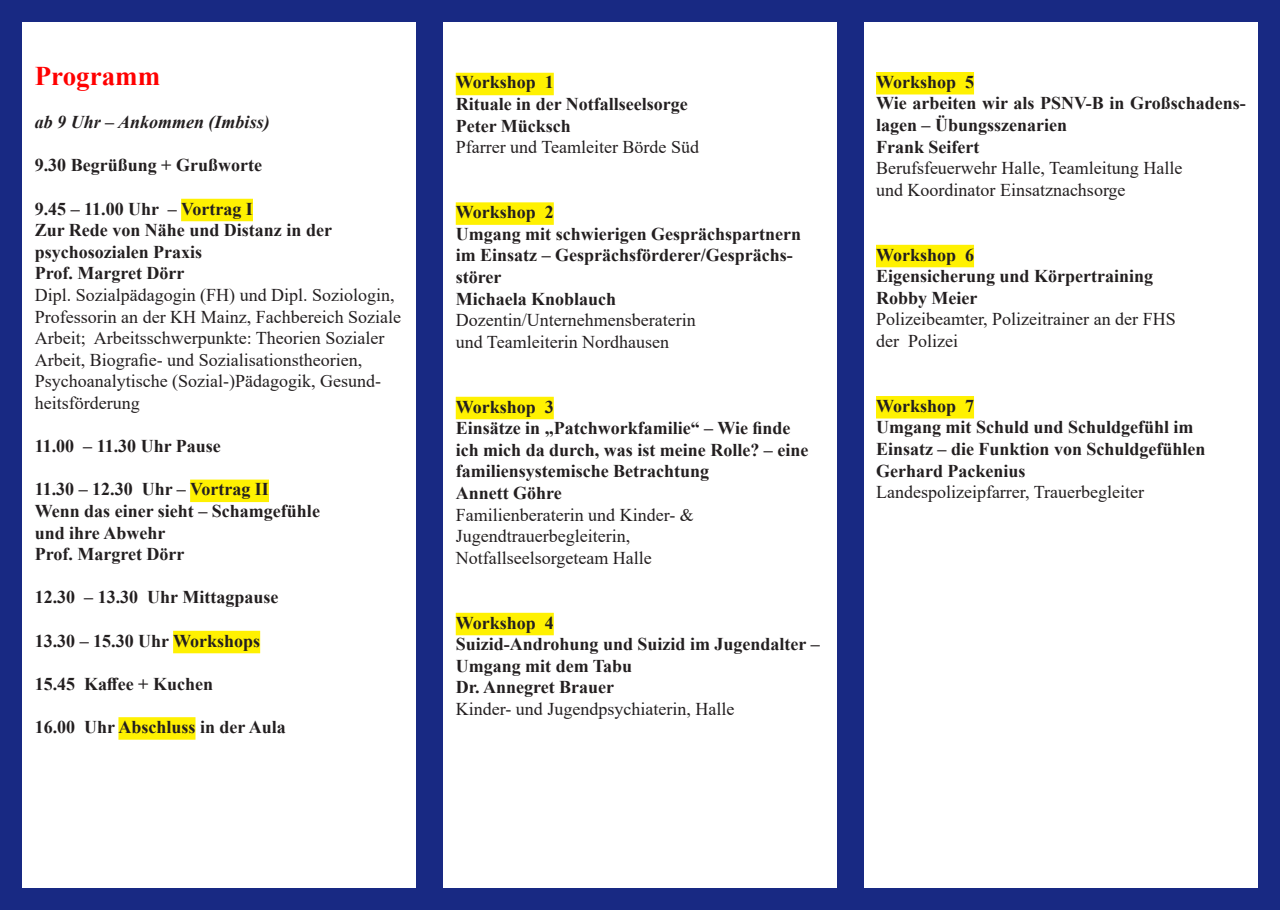
<style>
.page{position:relative;width:1280px;height:910px;background:#182983}
.page>*{position:absolute;margin:0;border:0;box-sizing:border-box;transform-origin:0 0}
.t1{font:700 27px "Times New Roman";color:#f00}
.t2{font:700 18px/21.6px "Times New Roman";color:#231f20}
.t3{font:18px/21.6px "Times New Roman";color:#231f20}
.t4{font:italic 700 18px "Times New Roman";color:#231f20}
</style>
<div class="page">
<div style="left:443px;top:22px;width:394px;height:866px;background:#fff"></div>
<div style="left:456px;top:73px;width:98px;height:22px;background:#fff101"></div>
<div style="left:456px;top:202px;width:98px;height:23px;background:#fff101"></div>
<div style="left:456px;top:397px;width:98px;height:22px;background:#fff101"></div>
<div style="left:456px;top:613px;width:98px;height:22px;background:#fff101"></div>
<div style="left:864px;top:22px;width:394px;height:866px;background:#fff"></div>
<div style="left:876px;top:72px;width:98px;height:22px;background:#fff101"></div>
<div style="left:876px;top:245px;width:98px;height:22px;background:#fff101"></div>
<div style="left:876px;top:396px;width:98px;height:22px;background:#fff101"></div>
<div style="left:22px;top:22px;width:394px;height:866px;background:#fff"></div>
<div style="left:181px;top:199px;width:72px;height:22px;background:#fff101"></div>
<div style="left:190px;top:480px;width:79px;height:22px;background:#fff101"></div>
<div style="left:173px;top:631px;width:87px;height:22px;background:#fff101"></div>
<div style="left:118px;top:717px;width:77px;height:23px;background:#fff101"></div>
<h1 class="t1" style="left:35px;top:56px;width:127px">Programm</h1>
<p class="t4" style="left:35px;top:110px;width:236px">ab 9 Uhr – Ankommen (Imbiss)</p>
<p class="t2" style="left:35px;top:154px;width:229px">9.30 Begrüßung + Grußworte</p>
<p class="t2" style="left:35px;top:197px;width:299px">9.45 – 11.00 Uhr – Vortrag I<br>Zur Rede von Nähe und Distanz in der psychosozialen Praxis<br>Prof. Margret Dörr</p>
<p class="t3" style="left:35px;top:283px;width:368px">Dipl. Sozialpädagogin (FH) und Dipl. Soziologin, Professorin an der KH Mainz, Fachbereich Soziale Arbeit; Arbeitsschwerpunkte: Theorien Sozialer Arbeit, Biografie- und Sozialisationstheorien, Psychoanalytische (Sozial-)Pädagogik, Gesund&shy;heitsförderung</p>
<p class="t2" style="left:35px;top:435px;width:188px">11.00 – 11.30 Uhr Pause</p>
<p class="t2" style="left:35px;top:478px;width:287px">11.30 – 12.30 Uhr – Vortrag II<br>Wenn das einer sieht – Schamgefühle und ihre Abwehr<br>Prof. Margret Dörr</p>
<p class="t2" style="left:35px;top:586px;width:245px">12.30 – 13.30 Uhr Mittagpause</p>
<p class="t2" style="left:35px;top:629px;width:227px">13.30 – 15.30 Uhr Workshops</p>
<p class="t2" style="left:35px;top:672px;width:180px">15.45 Kaffee + Kuchen</p>
<p class="t2" style="left:35px;top:716px;width:252px">16.00 Uhr Abschluss in der Aula</p>
<p class="t2" style="left:456px;top:71px;width:234px">Workshop 1<br>Rituale in der Notfallseelsorge<br>Peter Mücksch</p>
<p class="t3" style="left:456px;top:136px;width:245px">Pfarrer und Teamleiter Börde Süd</p>
<p class="t2" style="left:456px;top:201px;width:347px">Workshop 2<br>Umgang mit schwierigen Gesprächspartnern im Einsatz – Gesprächsförderer/Gesprächs&shy;störer<br>Michaela Knoblauch</p>
<p class="t3" style="left:456px;top:309px;width:241px">Dozentin/Unternehmensberaterin und Teamleiterin Nordhausen</p>
<p class="t2" style="left:456px;top:395px;width:354px">Workshop 3<br>Einsätze in „Patchworkfamilie“ – Wie finde ich mich da durch, was ist meine Rolle? – eine familiensystemische Betrachtung<br>Annett Göhre</p>
<p class="t3" style="left:456px;top:503px;width:240px">Familienberaterin und Kinder- &amp;<br>Jugendtrauerbegleiterin,<br>Notfallseelsorgeteam Halle</p>
<p class="t2" style="left:456px;top:611px;width:365px">Workshop 4<br>Suizid-Androhung und Suizid im Jugendalter –<br>Umgang mit dem Tabu<br>Dr. Annegret Brauer</p>
<p class="t3" style="left:456px;top:697px;width:280px">Kinder- und Jugendpsychiaterin, Halle</p>
<p class="t2" style="left:876px;top:70px;width:371px">Workshop 5<br>Wie arbeiten wir als PSNV-B in Großschadens&shy;lagen – Übungsszenarien<br>Frank Seifert</p>
<p class="t3" style="left:876px;top:157px;width:308px">Berufsfeuerwehr Halle, Teamleitung Halle und Koordinator Einsatznachsorge</p>
<p class="t2" style="left:876px;top:243px;width:279px">Workshop 6<br>Eigensicherung und Körpertraining<br>Robby Meier</p>
<p class="t3" style="left:876px;top:308px;width:301px">Polizeibeamter, Polizeitrainer an der FHS der Polizei</p>
<p class="t2" style="left:876px;top:394px;width:331px">Workshop 7<br>Umgang mit Schuld und Schuldgefühl im<br>Einsatz – die Funktion von Schuldgefühlen<br>Gerhard Packenius</p>
<p class="t3" style="left:876px;top:481px;width:270px">Landespolizeipfarrer, Trauerbegleiter</p>
</div>
